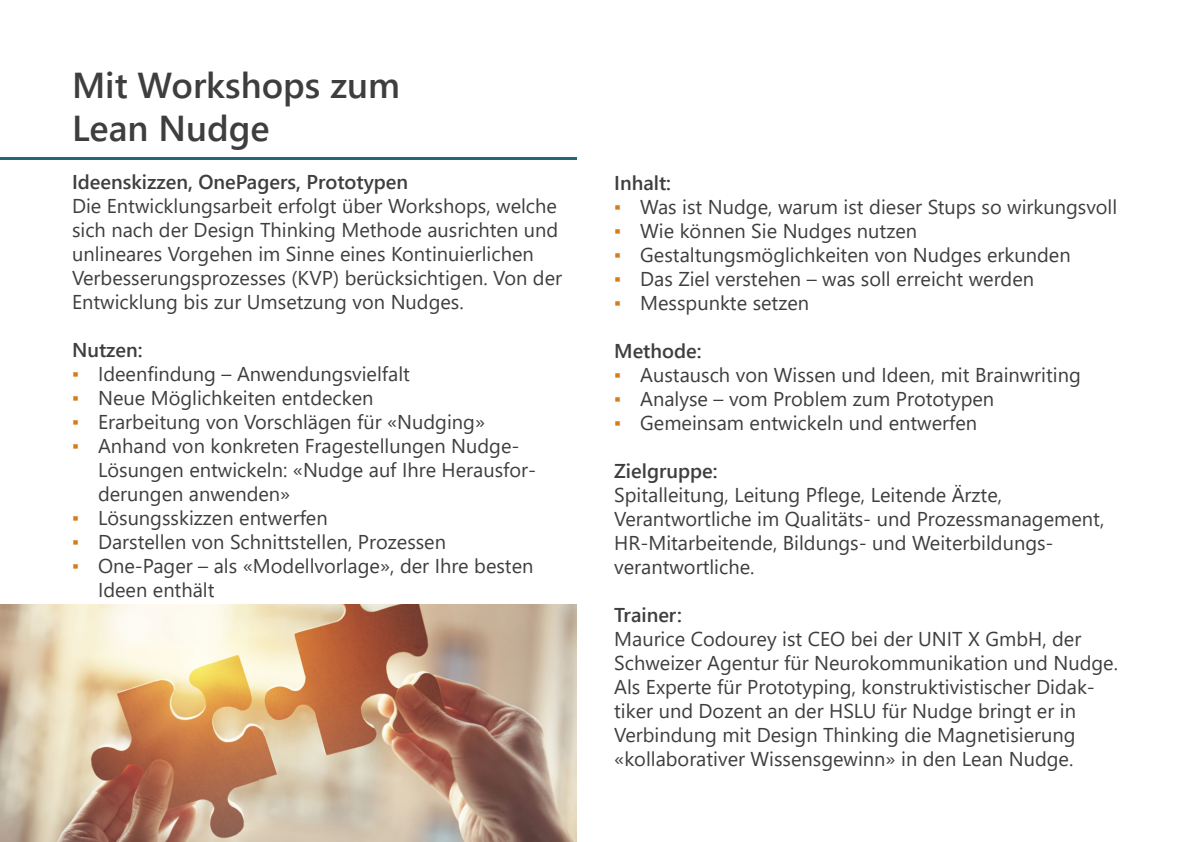
<style>
.page{position:relative;width:1191px;height:842px;background:#fff}
.page>*{position:absolute;margin:0;border:0;box-sizing:border-box;transform-origin:0 0}
.t1{font:600 36px "Segoe UI";color:#3e3e3f}
.t2{font:20px/24px "Segoe UI";color:#3e3e3f}
.t3{font:600 20px "Segoe UI";color:#3e3e3f}
.s1{color:#d57d18}
</style>
<div class="page">
<img style="left:0;top:605px;width:577px;height:237px">
<hr style="left:0;top:157px;width:577px;height:3px;background:#236878">
<p class="t1" style="left:72px;top:51px;width:329px">Mit Workshops zum</p>
<p class="t1" style="left:72px;top:95px;width:199px">Lean Nudge</p>
<p class="t3" style="left:72px;top:163px;width:338px">Ideenskizzen, OnePagers, Prototypen</p>
<p class="t2" style="left:72px;top:193px;width:488px;text-align:justify">Die Entwicklungsarbeit erfolgt über Workshops, welche sich nach der Design Thinking Methode ausrichten und unlineares Vorgehen im Sinne eines Kontinuierlichen</p>
<p class="t2" style="left:72px;top:265px;width:491px">Verbesserungsprozesses (KVP) berücksichtigen. Von der<br>Entwicklung bis zur Umsetzung von Nudges.</p>
<p class="t3" style="left:72px;top:331px;width:72px">Nutzen:</p>
<p class="t2" style="left:72px;top:361px;width:339px"><span class="s1">▪</span> Ideenfindung – Anwendungsvielfalt</p>
<p class="t2" style="left:72px;top:385px;width:303px"><span class="s1">▪</span> Neue Möglichkeiten entdecken</p>
<p class="t2" style="left:72px;top:409px;width:414px"><span class="s1">▪</span> Erarbeitung von Vorschlägen für «Nudging»</p>
<p class="t2" style="left:72px;top:433px;width:449px"><span class="s1">▪</span> Anhand von konkreten Fragestellungen Nudge-</p>
<p class="t2" style="left:98px;top:457px;width:439px">Lösungen entwickeln: «Nudge auf Ihre Herausfor-</p>
<p class="t2" style="left:98px;top:481px;width:194px">derungen anwenden»</p>
<p class="t2" style="left:72px;top:505px;width:257px"><span class="s1">▪</span> Lösungsskizzen entwerfen</p>
<p class="t2" style="left:72px;top:529px;width:375px"><span class="s1">▪</span> Darstellen von Schnittstellen, Prozessen</p>
<p class="t2" style="left:72px;top:553px;width:463px"><span class="s1">▪</span> One-Pager – als «Modellvorlage», der Ihre besten</p>
<p class="t2" style="left:98px;top:577px;width:118px">Ideen enthält</p>
<p class="t3" style="left:614px;top:164px;width:58px">Inhalt:</p>
<p class="t2" style="left:614px;top:193px;width:504px"><span class="s1">▪</span> Was ist Nudge, warum ist dieser Stups so wirkungsvoll</p>
<p class="t2" style="left:614px;top:217px;width:304px"><span class="s1">▪</span> Wie können Sie Nudges nutzen</p>
<p class="t2" style="left:614px;top:241px;width:458px"><span class="s1">▪</span> Gestaltungsmöglichkeiten von Nudges erkunden</p>
<p class="t2" style="left:614px;top:265px;width:421px"><span class="s1">▪</span> Das Ziel verstehen – was soll erreicht werden</p>
<p class="t2" style="left:614px;top:289px;width:196px"><span class="s1">▪</span> Messpunkte setzen</p>
<p class="t3" style="left:614px;top:332px;width:89px">Methode:</p>
<p class="t2" style="left:614px;top:361px;width:468px"><span class="s1">▪</span> Austausch von Wissen und Ideen, mit Brainwriting</p>
<p class="t2" style="left:614px;top:385px;width:381px"><span class="s1">▪</span> Analyse – vom Problem zum Prototypen</p>
<p class="t2" style="left:614px;top:409px;width:364px"><span class="s1">▪</span> Gemeinsam entwickeln und entwerfen</p>
<p class="t3" style="left:614px;top:452px;width:105px">Zielgruppe:</p>
<p class="t2" style="left:614px;top:481px;width:389px">Spitalleitung, Leitung Pflege, Leitende Ärzte,</p>
<p class="t2" style="left:614px;top:505px;width:491px">Verantwortliche im Qualitäts- und Prozessmanagement,<br>HR-Mitarbeitende, Bildungs- und Weiterbildungs-</p>
<p class="t2" style="left:614px;top:553px;width:142px">verantwortliche.</p>
<p class="t3" style="left:614px;top:596px;width:69px">Trainer:</p>
<p class="t2" style="left:614px;top:625px;width:505px">Maurice Codourey ist CEO bei der UNIT X GmbH, der Schweizer Agentur für Neurokommunikation und Nudge.<br>Als Experte für Prototyping, konstruktivistischer Didak&shy;tiker und Dozent an der HSLU für Nudge bringt er in Verbindung mit Design Thinking die Magnetisierung «kollaborativer Wissensgewinn» in den Lean Nudge.</p>
</div>
